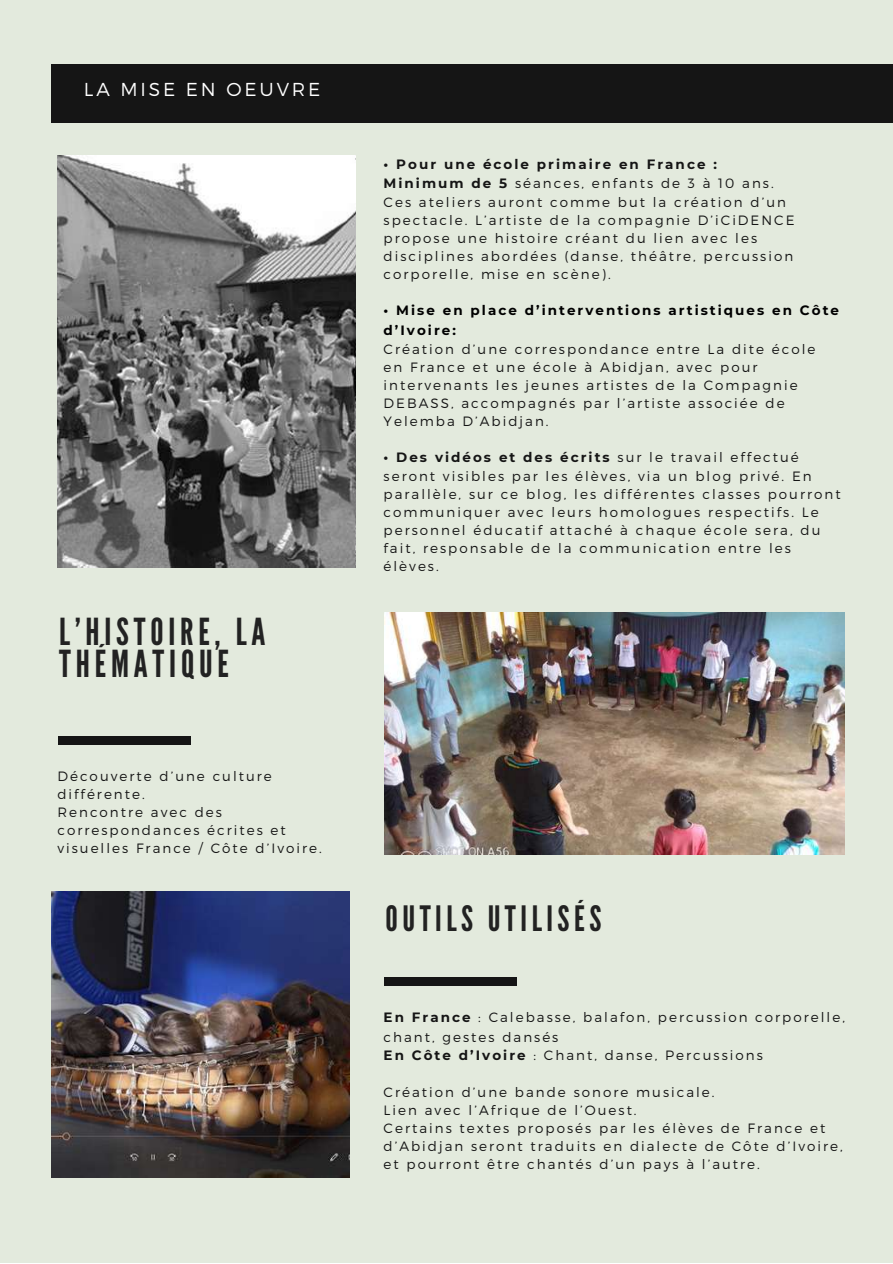
<style>
.page{position:relative;width:893px;height:1264px;background:#fff}
.page>*{position:absolute;margin:0;border:0;box-sizing:border-box;transform-origin:0 0}
.t1{font:37.2px/31.5px "League Gothic";letter-spacing:.13em;color:#222}
.t2{font:34.95px "League Gothic";letter-spacing:.13em;color:#222}
.t3{font:300 18.75px "Montserrat";letter-spacing:.15em;color:#fff}
.t4{font:300 13.5px/18px "Montserrat";letter-spacing:.15em;color:#151515}
.t5{font:700 13.5px/19px "Montserrat";letter-spacing:.15em;color:#000}
.s1{font-weight:700}
</style>
<div class="page">
<div style="left:0;top:0;width:892px;height:1262px;background:#e3eadd"></div>
<div style="left:52px;top:64px;width:840px;height:59px;background:#151515"></div>
<div style="left:58px;top:736px;width:133px;height:8px;background:#151515"></div>
<img style="left:52px;top:891px;width:298px;height:286px">
<div style="left:384px;top:977px;width:133px;height:8px;background:#151515"></div>
<img style="left:57px;top:156px;width:298px;height:411px">
<img style="left:384px;top:613px;width:460px;height:241px">
<h3 class="t3" style="left:84px;top:77px;width:238px">LA MISE EN OEUVRE</h3>
<h1 class="t1" style="left:59px;top:617px;width:208px">L’HISTOIRE, LA<br>THÉMATIQUE</h1>
<p class="t4" style="left:57px;top:766px;width:266px">Découverte d’une culture différente.<br>Rencontre avec des correspondances écrites et visuelles France / Côte d’Ivoire.</p>
<p class="t4" style="left:383px;top:155px;width:412px"><span class="s1">• Pour une école primaire en France :<br>Minimum de 5</span> séances, enfants de 3 à 10 ans.<br>Ces ateliers auront comme but la création d’un spectacle. L’artiste de la compagnie D’iCiDENCE propose une histoire créant du lien avec les disciplines abordées (danse, théâtre, percussion corporelle, mise en scène).</p>
<p class="t5" style="left:383px;top:301px;width:457px">• Mise en place d’interventions artistiques en Côte d’Ivoire:</p>
<p class="t4" style="left:383px;top:339px;width:433px">Création d’une correspondance entre La dite école en France et une école à Abidjan, avec pour intervenants les jeunes artistes de la Compagnie DEBASS, accompagnés par l’artiste associée de Yelemba D’Abidjan.</p>
<p class="t4" style="left:383px;top:447px;width:458px"><span class="s1">• Des vidéos et des écrits</span> sur le travail effectué seront visibles par les élèves, via un blog privé. En parallèle, sur ce blog, les différentes classes pourront communiquer avec leurs homologues respectifs. Le personnel éducatif attaché à chaque école sera, du fait, responsable de la communication entre les élèves.</p>
<h2 class="t2" style="left:385px;top:897px;width:217px">OUTILS UTILISÉS</h2>
<p class="t4" style="left:383px;top:1007px;width:463px;line-height:18.6px"><span class="s1">En France</span> : Calebasse, balafon, percussion corporelle, chant, gestes dansés<br><span class="s1">En Côte d’Ivoire</span> : Chant, danse, Percussions</p>
<p class="t4" style="left:383px;top:1082px;width:461px">Création d’une bande sonore musicale.<br>Lien avec l’Afrique de l’Ouest.<br>Certains textes proposés par les élèves de France et d’Abidjan seront traduits en dialecte de Côte d’Ivoire, et pourront être chantés d’un pays à l’autre.</p>
</div>
